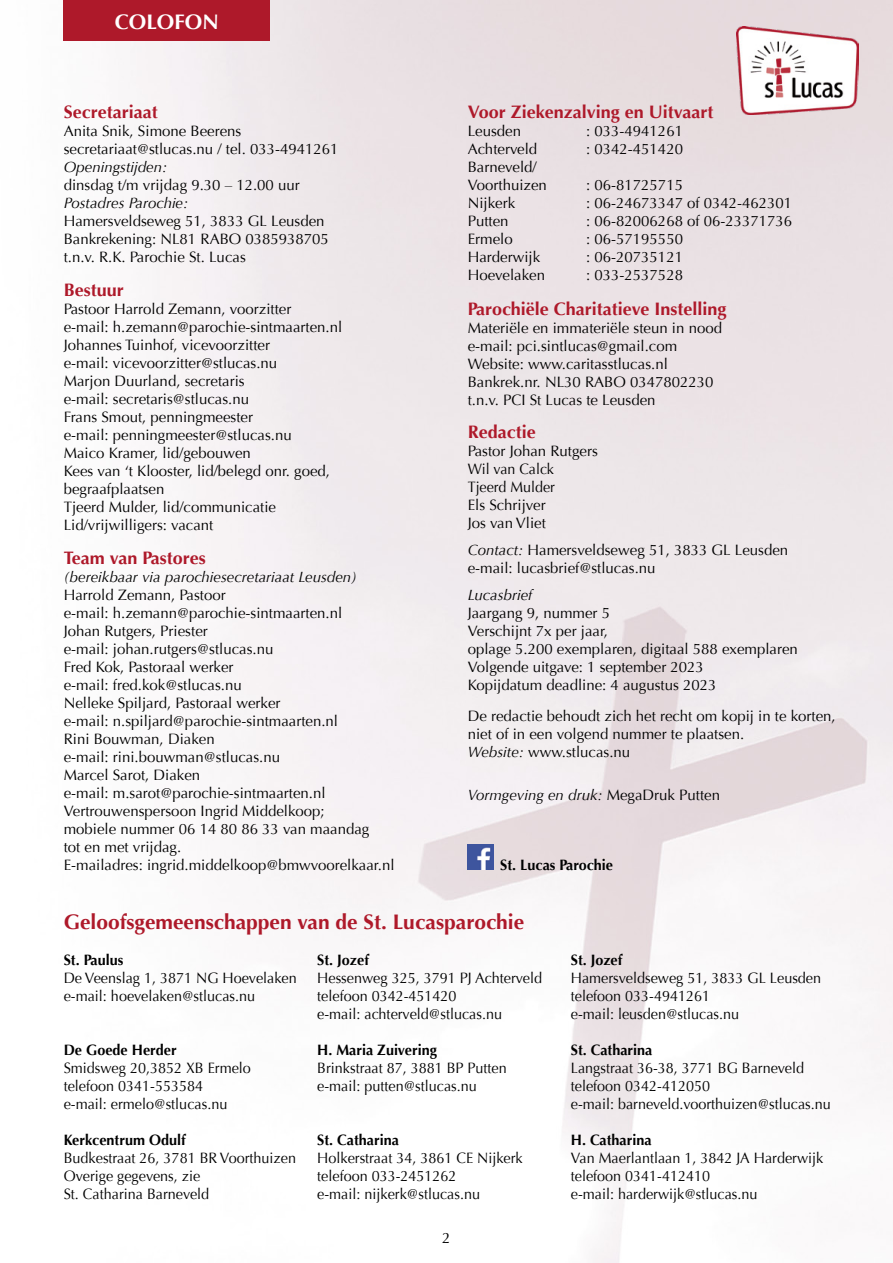
<style>
.page{position:relative;width:893px;height:1263px;background:#fff}
.page>*{position:absolute;margin:0;border:0;box-sizing:border-box;transform-origin:0 0}
.t1{font:700 21px "Optima";color:#ae192a}
.t2{font:700 21px "Optima";color:#fff}
.t3{font:700 18px "Optima";color:#ae192a}
.t4{font:15px/18px "Optima";color:#000}
.t5{font:15px "Optima";color:#000;scale:.96 1}
.t6{font:700 15px "Optima";color:#000;scale:.96 1}
.t7{font:italic 15px "Optima";color:#000}
.s1{font-style:italic}
.s2{font-style:normal}
</style>
<div class="page">
<img style="left:63px;top:0;width:830px;height:1263px">
<img style="left:736px;top:26px;width:122px;height:88px">
<div style="left:64px;top:0;width:206px;height:40px;background:#ae192a"></div>
<img style="left:468px;top:844px;width:25px;height:25px">
<h1 class="t2" style="left:115px;top:10px;width:105px">COLOFON</h1>
<p class="t3" style="left:64px;top:101px;width:95px">Secretariaat</p>
<p class="t4" style="left:64px;top:122px;width:276px">Anita Snik, Simone Beerens secretariaat@stlucas.nu / tel. 033-4941261</p>
<p class="t7" style="left:64px;top:158px;width:105px">Openingstijden:</p>
<p class="t4" style="left:64px;top:176px;width:237px">dinsdag t/m vrijdag 9.30 – 12.00 uur</p>
<p class="t7" style="left:64px;top:194px;width:126px">Postadres Parochie:</p>
<p class="t4" style="left:64px;top:212px;width:267px">Hamersveldseweg 51, 3833 GL Leusden<br>Bankrekening: NL81 RABO 0385938705 t.n.v. R.K. Parochie St. Lucas</p>
<p class="t3" style="left:64px;top:279px;width:62px">Bestuur</p>
<p class="t4" style="left:64px;top:300px;width:280px">Pastoor Harrold Zemann, voorzitter<br>e-mail: h.zemann@parochie-sintmaarten.nl Johannes Tuinhof, vicevoorzitter<br>e-mail: vicevoorzitter@stlucas.nu<br>Marjon Duurland, secretaris<br>e-mail: secretaris@stlucas.nu<br>Frans Smout, penningmeester<br>e-mail: penningmeester@stlucas.nu<br>Maico Kramer, lid/gebouwen<br>Kees van ‘t Klooster, lid/belegd onr. goed, begraafplaatsen<br>Tjeerd Mulder, lid/communicatie Lid/vrijwilligers: vacant</p>
<p class="t3" style="left:64px;top:547px;width:144px">Team van Pastores</p>
<p class="t7" style="left:64px;top:568px;width:295px">(bereikbaar via parochiesecretariaat Leusden)</p>
<p class="t4" style="left:64px;top:586px;width:332px">Harrold Zemann, Pastoor<br>e-mail: h.zemann@parochie-sintmaarten.nl<br>Johan Rutgers, Priester<br>e-mail: johan.rutgers@stlucas.nu<br>Fred Kok, Pastoraal werker<br>e-mail: fred.kok@stlucas.nu<br>Nelleke Spiljard, Pastoraal werker<br>e-mail: n.spiljard@parochie-sintmaarten.nl<br>Rini Bouwman, Diaken<br>e-mail: rini.bouwman@stlucas.nu<br>Marcel Sarot, Diaken<br>e-mail: m.sarot@parochie-sintmaarten.nl Vertrouwenspersoon Ingrid Middelkoop;<br>mobiele nummer 06 14 80 86 33 van maandag<br>tot en met vrijdag.<br>E-mailadres: ingrid.middelkoop@bmwvoorelkaar.nl</p>
<p class="t3" style="left:468px;top:101px;width:247px">Voor Ziekenzalving en Uitvaart</p>
<p class="t4" style="left:468px;top:122px;width:55px">Leusden</p>
<p class="t4" style="left:586px;top:122px;width:98px">: 033-4941261</p>
<p class="t4" style="left:468px;top:140px;width:71px">Achterveld</p>
<p class="t4" style="left:586px;top:140px;width:98px">: 0342-451420</p>
<p class="t4" style="left:468px;top:158px;width:81px">Barneveld/<br>Voorthuizen</p>
<p class="t4" style="left:586px;top:176px;width:98px">: 06-81725715</p>
<p class="t4" style="left:468px;top:194px;width:49px">Nijkerk</p>
<p class="t4" style="left:586px;top:194px;width:207px">: 06-24673347 of 0342-462301</p>
<p class="t4" style="left:468px;top:212px;width:42px">Putten</p>
<p class="t4" style="left:586px;top:212px;width:207px">: 06-82006268 of 06-23371736</p>
<p class="t4" style="left:468px;top:230px;width:46px">Ermelo</p>
<p class="t4" style="left:586px;top:230px;width:98px">: 06-57195550</p>
<p class="t4" style="left:468px;top:248px;width:74px">Harderwijk</p>
<p class="t4" style="left:586px;top:248px;width:98px">: 06-20735121</p>
<p class="t4" style="left:468px;top:266px;width:79px">Hoevelaken</p>
<p class="t4" style="left:586px;top:266px;width:98px">: 033-2537528</p>
<p class="t3" style="left:468px;top:298px;width:260px">Parochiële Charitatieve Instelling</p>
<p class="t4" style="left:468px;top:319px;width:256px">Materiële en immateriële steun in nood e-mail: pci.sintlucas@gmail.com Website: www.caritasstlucas.nl Bankrek.nr. NL30 RABO 0347802230 t.n.v. PCI St Lucas te Leusden</p>
<p class="t3" style="left:468px;top:422px;width:70px">Redactie</p>
<p class="t4" style="left:468px;top:442px;width:132px">Pastor Johan Rutgers<br>Wil van Calck<br>Tjeerd Mulder<br>Els Schrijver<br>Jos van Vliet</p>
<p class="t4" style="left:468px;top:541px;width:322px"><span class="s1">Contact:</span> Hamersveldseweg 51, 3833 GL Leusden e-mail: lucasbrief@stlucas.nu</p>
<p class="t7" style="left:468px;top:586px;width:66px">Lucasbrief</p>
<p class="t4" style="left:468px;top:604px;width:332px">Jaargang 9, nummer 5<br>Verschijnt 7x per jaar,<br>oplage 5.200 exemplaren, digitaal 588 exemplaren Volgende uitgave: 1 september 2023<br>Kopijdatum deadline: 4 augustus 2023</p>
<p class="t4" style="left:468px;top:707px;width:369px">De redactie behoudt zich het recht om kopij in te korten, niet of in een volgend nummer te plaatsen.<br><span class="s1">Website:</span> www.stlucas.nu</p>
<p class="t7" style="left:468px;top:786px;width:254px">Vormgeving en druk: <span class="s2">MegaDruk Putten</span></p>
<p class="t6" style="left:500px;top:856px;width:119px">St. Lucas Parochie</p>
<h1 class="t1" style="left:64px;top:910px;width:462px">Geloofsgemeenschappen van de St. Lucasparochie</h1>
<p class="t6" style="left:64px;top:951px;width:63px">St. Paulus</p>
<p class="t6" style="left:317px;top:951px;width:55px">St. Jozef</p>
<p class="t6" style="left:571px;top:951px;width:55px">St. Jozef</p>
<p class="t5" style="left:64px;top:969px;width:244px">De Veenslag 1, 3871 NG Hoevelaken</p>
<p class="t5" style="left:317px;top:969px;width:236px">Hessenweg 325, 3791 PJ Achterveld</p>
<p class="t5" style="left:571px;top:969px;width:262px">Hamersveldseweg 51, 3833 GL Leusden</p>
<p class="t5" style="left:64px;top:987px;width:201px">e-mail: hoevelaken@stlucas.nu</p>
<p class="t5" style="left:317px;top:987px;width:147px">telefoon 0342-451420</p>
<p class="t5" style="left:571px;top:987px;width:147px">telefoon 033-4941261</p>
<p class="t5" style="left:317px;top:1005px;width:194px">e-mail: achterveld@stlucas.nu</p>
<p class="t5" style="left:571px;top:1005px;width:177px">e-mail: leusden@stlucas.nu</p>
<p class="t6" style="left:64px;top:1041px;width:119px">De Goede Herder</p>
<p class="t6" style="left:317px;top:1041px;width:126px">H. Maria Zuivering</p>
<p class="t6" style="left:571px;top:1041px;width:87px">St. Catharina</p>
<p class="t5" style="left:64px;top:1059px;width:196px">Smidsweg 20,3852 XB Ermelo</p>
<p class="t5" style="left:317px;top:1059px;width:199px">Brinkstraat 87, 3881 BP Putten</p>
<p class="t5" style="left:571px;top:1059px;width:245px">Langstraat 36-38, 3771 BG Barneveld</p>
<p class="t5" style="left:64px;top:1077px;width:147px">telefoon 0341-553584</p>
<p class="t5" style="left:317px;top:1077px;width:168px">e-mail: putten@stlucas.nu</p>
<p class="t5" style="left:571px;top:1077px;width:147px">telefoon 0342-412050</p>
<p class="t5" style="left:64px;top:1095px;width:172px">e-mail: ermelo@stlucas.nu</p>
<p class="t5" style="left:571px;top:1095px;width:272px">e-mail: barneveld.voorthuizen@stlucas.nu</p>
<p class="t6" style="left:64px;top:1131px;width:128px">Kerkcentrum Odulf</p>
<p class="t6" style="left:317px;top:1131px;width:87px">St. Catharina</p>
<p class="t6" style="left:571px;top:1131px;width:86px">H. Catharina</p>
<p class="t5" style="left:64px;top:1149px;width:243px">Budkestraat 26, 3781 BR Voorthuizen</p>
<p class="t5" style="left:317px;top:1149px;width:216px">Holkerstraat 34, 3861 CE Nijkerk</p>
<p class="t5" style="left:571px;top:1149px;width:265px">Van Maerlantlaan 1, 3842 JA Harderwijk</p>
<p class="t5" style="left:64px;top:1167px;width:144px">Overige gegevens, zie</p>
<p class="t5" style="left:317px;top:1167px;width:147px">telefoon 033-2451262</p>
<p class="t5" style="left:571px;top:1167px;width:147px">telefoon 0341-412410</p>
<p class="t5" style="left:64px;top:1185px;width:153px">St. Catharina Barneveld</p>
<p class="t5" style="left:317px;top:1185px;width:171px">e-mail: nijkerk@stlucas.nu</p>
<p class="t5" style="left:571px;top:1185px;width:196px">e-mail: harderwijk@stlucas.nu</p>
<p class="t4" style="left:442px;top:1229px;width:10px">2</p>
</div>
